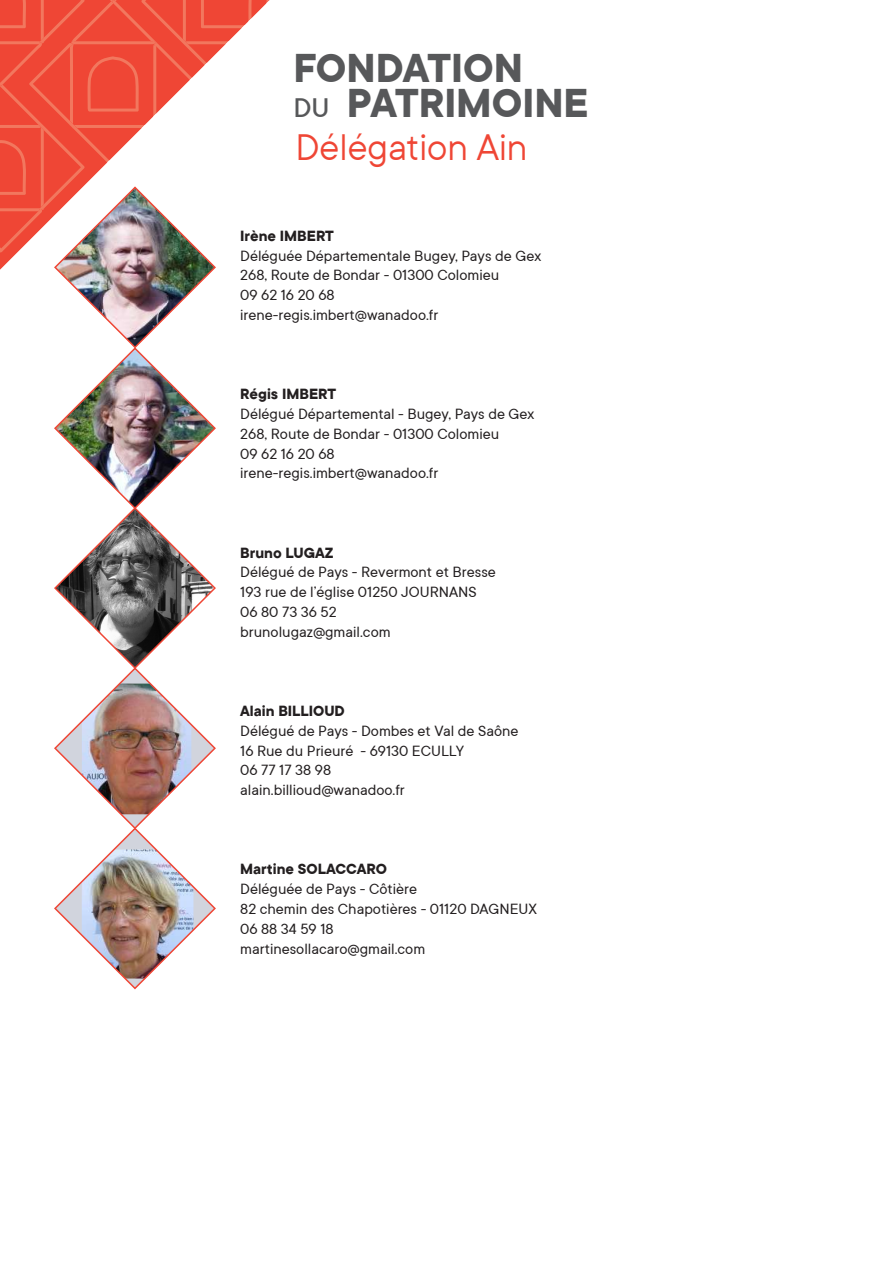
<style>
.page{position:relative;width:893px;height:1263px;background:#fff}
.page>*{position:absolute;margin:0;border:0;box-sizing:border-box;transform-origin:0 0}
.t1{font:700 45px/34.5px "TT Commons";color:#57585a}
.t2{font:41.25px "TT Commons";color:#ef4635}
.t3{font:16.5px/19.8px "TT Commons";color:#231f20}
.t4{font:700 16.5px "TT Commons";color:#231f20}
.s1{font-weight:500;font-size:30px}
</style>
<div class="page">
<img style="left:0;top:0;width:270px;height:990px">
<h1 class="t1" style="left:293px;top:50px;width:297px">FONDATION<br><span class="s1">DU</span> PATRIMOINE</h1>
<h2 class="t2" style="left:296px;top:122px;width:233px">Délégation Ain</h2>
<p class="t4" style="left:240px;top:225px;width:95px">Irène IMBERT</p>
<p class="t3" style="left:240px;top:245px;width:302px">Déléguée Départementale Bugey, Pays de Gex<br>268, Route de Bondar - 01300 Colomieu<br>09 62 16 20 68<br>irene-regis.imbert@wanadoo.fr</p>
<p class="t4" style="left:240px;top:383px;width:97px">Régis IMBERT</p>
<p class="t3" style="left:240px;top:403px;width:296px">Délégué Départemental - Bugey, Pays de Gex<br>268, Route de Bondar - 01300 Colomieu<br>09 62 16 20 68 irene-regis.imbert@wanadoo.fr</p>
<p class="t4" style="left:240px;top:541px;width:95px">Bruno LUGAZ</p>
<p class="t3" style="left:240px;top:562px;width:257px">Délégué de Pays - Revermont et Bresse<br>193 rue de l’église 01250 JOURNANS<br>06 80 73 36 52<br>brunolugaz@gmail.com</p>
<p class="t4" style="left:240px;top:700px;width:106px">Alain BILLIOUD</p>
<p class="t3" style="left:240px;top:720px;width:280px">Délégué de Pays - Dombes et Val de Saône<br>16 Rue du Prieuré - 69130 ECULLY<br>06 77 17 38 98<br>alain.billioud@wanadoo.fr</p>
<p class="t4" style="left:240px;top:858px;width:148px">Martine SOLACCARO</p>
<p class="t3" style="left:240px;top:879px;width:298px">Déléguée de Pays - Côtière<br>82 chemin des Chapotières - 01120 DAGNEUX<br>06 88 34 59 18<br>martinesollacaro@gmail.com</p>
</div>
